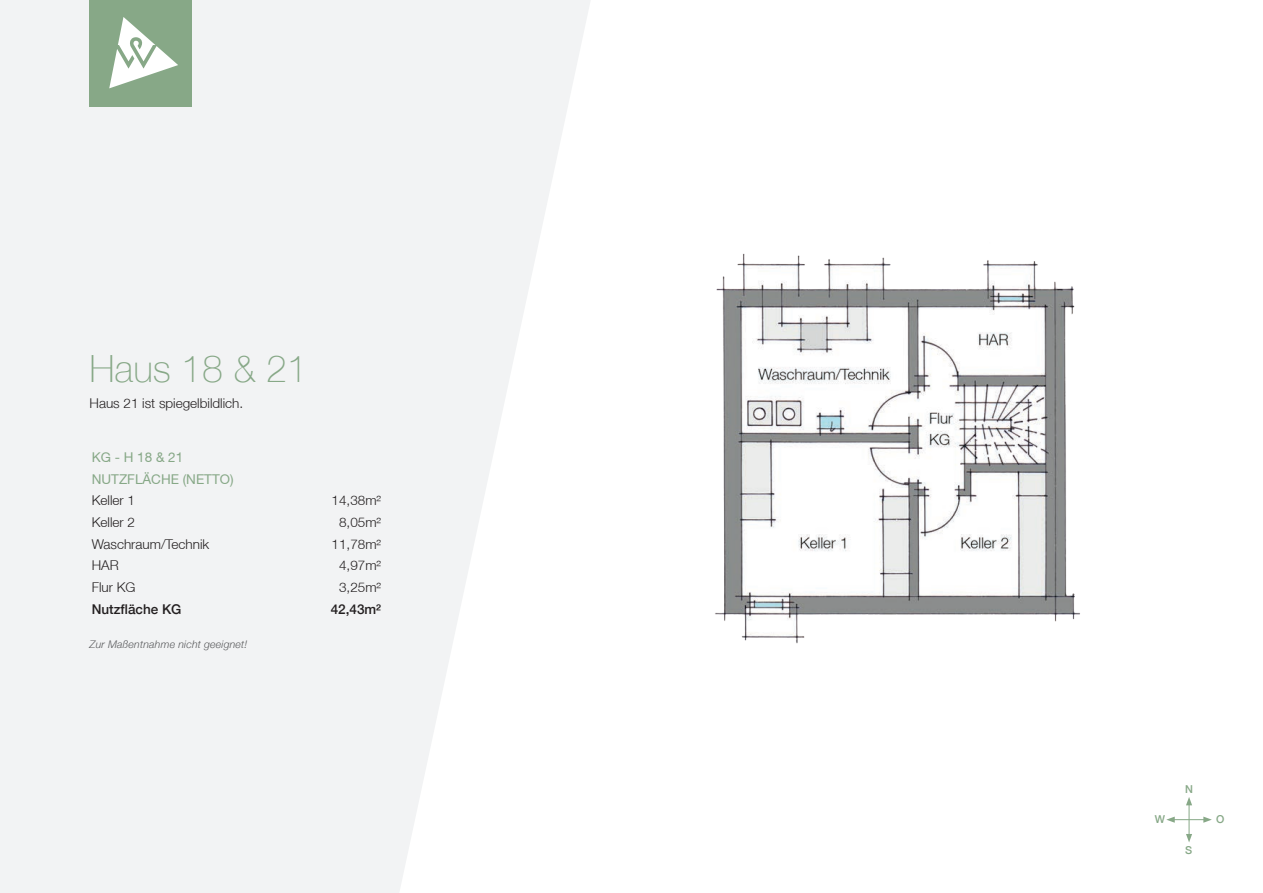
<style>
.page{position:relative;width:1263px;height:893px;background:#fff}
.page>*{position:absolute;margin:0;border:0;box-sizing:border-box;transform-origin:0 0}
.t1{font:100 37.5px "Helvetica Neue";color:#87a887}
.t2{font:300 13.5px "Helvetica Neue";color:#231f20}
.t3{font:13.5px "Helvetica Neue";color:#87a887}
.t4{font:500 13.5px "Helvetica Neue";color:#231f20}
.t5{font:500 10.95px "Helvetica Neue";color:#87a887}
.t6{font:italic 300 10.5px "Helvetica Neue";letter-spacing:.02em;color:#57585a}
</style>
<div class="page">
<div style="left:0;top:0;width:358px;height:893px;background:#f2f3f4"></div>
<svg style="left:358px;top:0;width:232px;height:893px"></svg>
<div style="left:90px;top:0;width:102px;height:106px;background:#87a887"></div>
<svg style="left:109px;top:17px;width:69px;height:71px"></svg>
<img style="left:715px;top:253px;width:365px;height:391px">
<hr style="left:1189px;top:803px;width:1px;height:33px;background:#87a887">
<svg style="left:1186px;top:797px;width:6px;height:8px"></svg>
<svg style="left:1186px;top:834px;width:6px;height:8px"></svg>
<hr style="left:1172px;top:819px;width:34px;height:1px;background:#87a887">
<svg style="left:1166px;top:817px;width:9px;height:6px"></svg>
<svg style="left:1203px;top:817px;width:9px;height:6px"></svg>
<p class="t1" style="left:90px;top:348px;width:220px">Haus 18 &amp; 21</p>
<p class="t2" style="left:90px;top:395px;width:155px">Haus 21 ist spiegelbildlich.</p>
<p class="t3" style="left:92px;top:449px;width:93px">KG - H 18 &amp; 21</p>
<p class="t3" style="left:92px;top:471px;width:143px">NUTZFLÄCHE (NETTO)</p>
<p class="t2" style="left:92px;top:492px;width:45px">Keller 1</p>
<p class="t2" style="left:332px;top:492px;width:51px">14,38m²</p>
<p class="t2" style="left:92px;top:514px;width:45px">Keller 2</p>
<p class="t2" style="left:339px;top:514px;width:44px">8,05m²</p>
<p class="t2" style="left:92px;top:536px;width:119px">Waschraum/Technik</p>
<p class="t2" style="left:332px;top:536px;width:51px">11,78m²</p>
<p class="t2" style="left:92px;top:557px;width:29px">HAR</p>
<p class="t2" style="left:339px;top:557px;width:44px">4,97m²</p>
<p class="t2" style="left:92px;top:579px;width:45px">Flur KG</p>
<p class="t2" style="left:339px;top:579px;width:44px">3,25m²</p>
<p class="t4" style="left:92px;top:601px;width:91px">Nutzfläche KG</p>
<p class="t4" style="left:331px;top:601px;width:52px">42,43m²</p>
<p class="t6" style="left:90px;top:638px;width:159px">Zur Maßentnahme nicht geeignet!</p>
<p class="t5" style="left:1155px;top:813px;width:12px">W</p>
<p class="t5" style="left:1185px;top:782px;width:9px">N</p>
<p class="t5" style="left:1185px;top:843px;width:9px">S</p>
<p class="t5" style="left:1216px;top:813px;width:10px">O</p>
</div>
